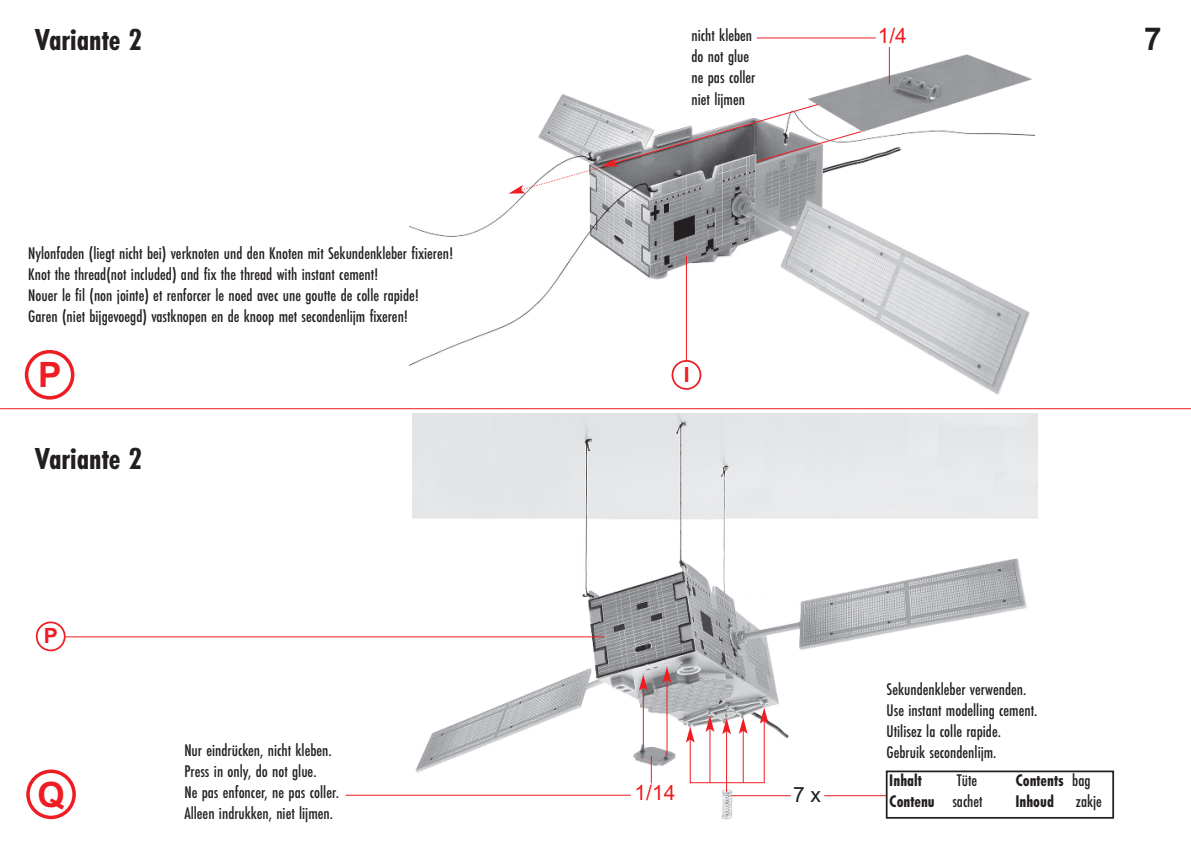
<style>
.page{position:relative;width:1191px;height:844px;background:#fff}
.page>*{position:absolute;margin:0;border:0;box-sizing:border-box;transform-origin:0 0}
.t1{font:700 35px "Arial";color:#ee1d23}
.t2{font:31.5px "Futura EF Bold Con";color:#231f20}
.t3{font:700 31.5px "Arial";color:#231f20}
.t4{font:21px "Arial";color:#ee1d23}
.t5{font:700 21px "Arial";color:#ee1d23}
.t6{font:21px "Arial";color:#231f20}
.t7{font:17.5px/21px "Futura EF Medium Con";color:#231f20}
.t8{font:17.5px "Futura EF Bold Con";color:#231f20}
.s1{font-family:"Futura EF Medium Con"}
</style>
<div class="page">
<hr style="left:0;top:408px;width:1191px;height:1px;background:#ee1d23">
<img style="left:409px;top:55px;width:625px;height:340px">
<img style="left:412px;top:413px;width:625px;height:365px">
<svg style="left:671px;top:360px;width:30px;height:29px"></svg>
<svg style="left:25px;top:350px;width:49px;height:49px"></svg>
<svg style="left:26px;top:769px;width:50px;height:50px"></svg>
<svg style="left:36px;top:621px;width:30px;height:30px"></svg>
<svg style="left:651px;top:755px;width:1px;height:28px"></svg>
<hr style="left:756px;top:38px;width:119px;height:1px;background:#ee1d23">
<hr style="left:66px;top:636px;width:538px;height:1px;background:#ee1d23">
<hr style="left:345px;top:794px;width:286px;height:1px;background:#ee1d23">
<svg style="left:508px;top:103px;width:354px;height:90px"></svg>
<hr style="left:643px;top:687px;width:1px;height:58px;background:#ee1d23">
<svg style="left:639px;top:674px;width:8px;height:16px"></svg>
<hr style="left:666px;top:679px;width:1px;height:76px;background:#ee1d23">
<svg style="left:662px;top:666px;width:9px;height:16px"></svg>
<hr style="left:889px;top:47px;width:1px;height:37px;background:#ee1d23">
<hr style="left:686px;top:255px;width:1px;height:106px;background:#ee1d23">
<img style="left:722px;top:789px;width:10px;height:30px">
<hr style="left:690px;top:782px;width:74px;height:1px;background:#ee1d23">
<hr style="left:731px;top:795px;width:60px;height:1px;background:#ee1d23">
<hr style="left:824px;top:795px;width:62px;height:1px;background:#ee1d23">
<hr style="left:726px;top:731px;width:1px;height:60px;background:#ee1d23">
<svg style="left:722px;top:718px;width:9px;height:16px"></svg>
<hr style="left:690px;top:739px;width:1px;height:44px;background:#ee1d23">
<svg style="left:686px;top:726px;width:8px;height:16px"></svg>
<hr style="left:763px;top:720px;width:1px;height:62px;background:#ee1d23">
<svg style="left:760px;top:707px;width:8px;height:16px"></svg>
<hr style="left:743px;top:730px;width:1px;height:52px;background:#ee1d23">
<svg style="left:739px;top:717px;width:8px;height:16px"></svg>
<hr style="left:709px;top:728px;width:1px;height:54px;background:#ee1d23">
<svg style="left:705px;top:715px;width:9px;height:16px"></svg>
<div style="left:885px;top:770px;width:229px;height:48px;border:2px solid #231f20"></div>
<h2 class="t2" style="left:35px;top:27px;width:109px">Variante 2</h2>
<p class="t7" style="left:28px;top:244px;width:426px">Nylonfaden (liegt nicht bei) verknoten und den Knoten mit Sekundenkleber fixieren!<br>Knot the thread(not included) and fix the thread with instant cement!<br>Nouer le fil (non jointe) et renforcer le noed avec une goutte de colle rapide!<br>Garen (niet bijgevoegd) vastknopen en de knoop met secondenlijm fixeren!</p>
<p class="t7" style="left:691px;top:26px;width:65px">nicht kleben do not glue ne pas coller niet lijmen</p>
<h1 class="t1" style="left:38px;top:354px;width:25px">P</h1>
<p class="t5" style="left:684px;top:362px;width:7px">I</p>
<h2 class="t2" style="left:35px;top:446px;width:109px">Variante 2</h2>
<p class="t4" style="left:877px;top:24px;width:31px">1/4</p>
<h2 class="t3" style="left:1144px;top:20px;width:19px">7</h2>
<p class="t5" style="left:44px;top:623px;width:16px">P</p>
<h1 class="t1" style="left:38px;top:774px;width:29px">Q</h1>
<p class="t7" style="left:184px;top:740px;width:156px">Nur eindrücken, nicht kleben.<br>Press in only, do not glue.<br>Ne pas enfoncer, ne pas coller.<br>Alleen indrukken, niet lijmen.</p>
<p class="t4" style="left:634px;top:780px;width:42px">1/14</p>
<p class="t6" style="left:793px;top:782px;width:30px">7 x</p>
<p class="t7" style="left:886px;top:680px;width:152px">Sekundenkleber verwenden.<br>Use instant modelling cement.<br>Utilisez la colle rapide.<br>Gebruik secondenlijm.</p>
<p class="t8" style="left:889px;top:773px;width:34px">Inhalt</p>
<p class="t7" style="left:956px;top:770px;width:22px">Tüte</p>
<p class="t8" style="left:1015px;top:773px;width:77px">Contents <span class="s1">bag</span></p>
<p class="t8" style="left:889px;top:794px;width:95px">Contenu <span class="s1">sachet</span></p>
<p class="t8" style="left:1015px;top:794px;width:40px">Inhoud</p>
<p class="t7" style="left:1075px;top:791px;width:28px">zakje</p>
</div>
